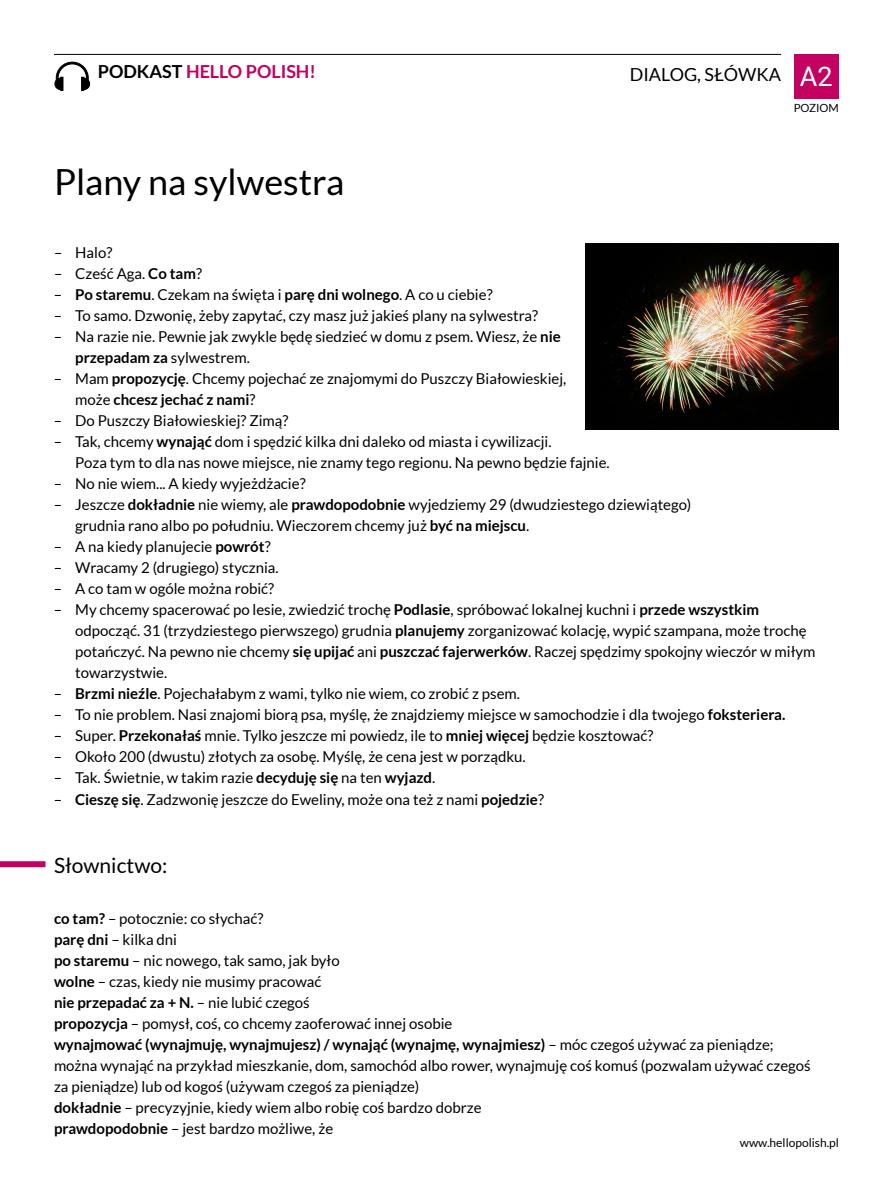
<style>
.page{position:relative;width:893px;height:1191px;background:#fff}
.page>*{position:absolute;margin:0;border:0;box-sizing:border-box;transform-origin:0 0}
.t1{font:36px "Lato";color:#000}
.t2{font:27px "Roboto";color:#fff}
.t3{font:21px "Lato";color:#000}
.t4{font:700 18px "Lato";color:#c40061}
.t5{font:18px "Lato";color:#000}
.t6{font:15px/21px "Lato";color:#000}
.t7{font:12px "Lato";color:#000}
.t8{font:11.25px "Lato";color:#000}
.s1{color:#000}
.s2{font-weight:700}
</style>
<div class="page">
<hr style="left:54px;top:54px;width:727px;height:1px;background:#000">
<div style="left:794px;top:54px;width:45px;height:45px;background:#c40061"></div>
<svg style="left:54px;top:61px;width:36px;height:30px"></svg>
<img style="left:586px;top:244px;width:253px;height:185px">
<div style="left:0;top:861px;width:45px;height:6px;background:#c40061"></div>
<p class="t5" style="left:630px;top:64px;width:153px">DIALOG, SŁÓWKA</p>
<p class="t4" style="left:98px;top:61px;width:220px"><span class="s1">PODKAST</span> HELLO POLISH!</p>
<h2 class="t2" style="left:800px;top:58px;width:34px">A2</h2>
<p class="t8" style="left:794px;top:101px;width:47px">POZIOM</p>
<h1 class="t1" style="left:54px;top:161px;width:292px">Plany na sylwestra</h1>
<p class="t6" style="left:54px;top:242px;width:60px">– Halo?</p>
<p class="t6" style="left:54px;top:263px;width:150px">– Cześć Aga. <span class="s2">Co tam</span>?</p>
<p class="t6" style="left:54px;top:284px;width:440px">– <span class="s2">Po staremu</span>. Czekam na święta i <span class="s2">parę dni wolnego</span>. A co u ciebie?</p>
<p class="t6" style="left:54px;top:305px;width:486px">– To samo. Dzwonię, żeby zapytać, czy masz już jakieś plany na sylwestra?</p>
<p class="t6" style="left:75px;top:326px;width:487px;text-indent:-21px">– Na razie nie. Pewnie jak zwykle będę siedzieć w domu z psem. Wiesz, że <span class="s2">nie przepadam za</span> sylwestrem.</p>
<p class="t6" style="left:75px;top:368px;width:493px;text-indent:-21px">– Mam <span class="s2">propozycję</span>. Chcemy pojechać ze znajomymi do Puszczy Białowieskiej, może <span class="s2">chcesz jechać z nami</span>?</p>
<p class="t6" style="left:54px;top:410px;width:236px">– Do Puszczy Białowieskiej? Zimą?</p>
<p class="t6" style="left:75px;top:431px;width:536px;text-indent:-21px">– Tak, chcemy <span class="s2">wynająć</span> dom i spędzić kilka dni daleko od miasta i cywilizacji.<br>Poza tym to dla nas nowe miejsce, nie znamy tego regionu. Na pewno będzie fajnie.</p>
<p class="t6" style="left:54px;top:473px;width:253px">– No nie wiem... A kiedy wyjeżdżacie?</p>
<p class="t6" style="left:75px;top:494px;width:618px;text-indent:-21px">– Jeszcze <span class="s2">dokładnie</span> nie wiemy, ale <span class="s2">prawdopodobnie</span> wyjedziemy 29 (dwudziestego dziewiątego) grudnia rano albo po południu. Wieczorem chcemy już <span class="s2">być na miejscu</span>.</p>
<p class="t6" style="left:54px;top:536px;width:218px">– A na kiedy planujecie <span class="s2">powrót</span>?</p>
<p class="t6" style="left:54px;top:557px;width:226px">– Wracamy 2 (drugiego) stycznia.</p>
<p class="t6" style="left:54px;top:578px;width:222px">– A co tam w ogóle można robić?</p>
<p class="t6" style="left:75px;top:599px;width:742px;text-indent:-21px">– My chcemy spacerować po lesie, zwiedzić trochę <span class="s2">Podlasie</span>, spróbować lokalnej kuchni i <span class="s2">przede wszystkim </span>odpocząć. 31 (trzydziestego pierwszego) grudnia <span class="s2">planujemy</span> zorganizować kolację, wypić szampana, może trochę potańczyć. Na pewno nie chcemy <span class="s2">się upijać</span> ani <span class="s2">puszczać fajerwerków</span>. Raczej spędzimy spokojny wieczór w miłym towarzystwie.</p>
<p class="t6" style="left:54px;top:683px;width:468px">– <span class="s2">Brzmi nieźle</span>. Pojechałabym z wami, tylko nie wiem, co zrobić z psem.</p>
<p class="t6" style="left:54px;top:704px;width:733px">– To nie problem. Nasi znajomi biorą psa, myślę, że znajdziemy miejsce w samochodzie i dla twojego <span class="s2">foksteriera.</span></p>
<p class="t6" style="left:54px;top:725px;width:601px">– Super. <span class="s2">Przekonałaś</span> mnie. Tylko jeszcze mi powiedz, ile to <span class="s2">mniej więcej</span> będzie kosztować?</p>
<p class="t6" style="left:54px;top:746px;width:473px">– Około 200 (dwustu) złotych za osobę. Myślę, że cena jest w porządku.</p>
<p class="t6" style="left:54px;top:767px;width:383px">– Tak. Świetnie, w takim razie <span class="s2">decyduję się</span> na ten <span class="s2">wyjazd</span>.</p>
<p class="t6" style="left:54px;top:789px;width:492px">– <span class="s2">Cieszę się</span>. Zadzwonię jeszcze do Eweliny, może ona też z nami <span class="s2">pojedzie</span>?</p>
<h3 class="t3" style="left:54px;top:853px;width:115px">Słownictwo:</h3>
<p class="t6" style="left:54px;top:907px;width:758px"><span class="s2">co tam?</span> – potocznie: co słychać?<br><span class="s2">parę dni</span> – kilka dni<br><span class="s2">po staremu</span> – nic nowego, tak samo, jak było<br><span class="s2">wolne</span> – czas, kiedy nie musimy pracować<br><span class="s2">nie przepadać za + N.</span> – nie lubić czegoś<br><span class="s2">propozycja</span> – pomysł, coś, co chcemy zaoferować innej osobie<br><span class="s2">wynajmować (wynajmuję, wynajmujesz) / wynająć (wynajmę, wynajmiesz)</span> – móc czegoś używać za pieniądze; można wynająć na przykład mieszkanie, dom, samochód albo rower, wynajmuję coś komuś (pozwalam używać czegoś za pieniądze) lub od kogoś (używam czegoś za pieniądze)<br><span class="s2">dokładnie</span> – precyzyjnie, kiedy wiem albo robię coś bardzo dobrze<br><span class="s2">prawdopodobnie</span> – jest bardzo możliwe, że</p>
<p class="t7" style="left:740px;top:1135px;width:101px">www.hellopolish.pl</p>
</div>
